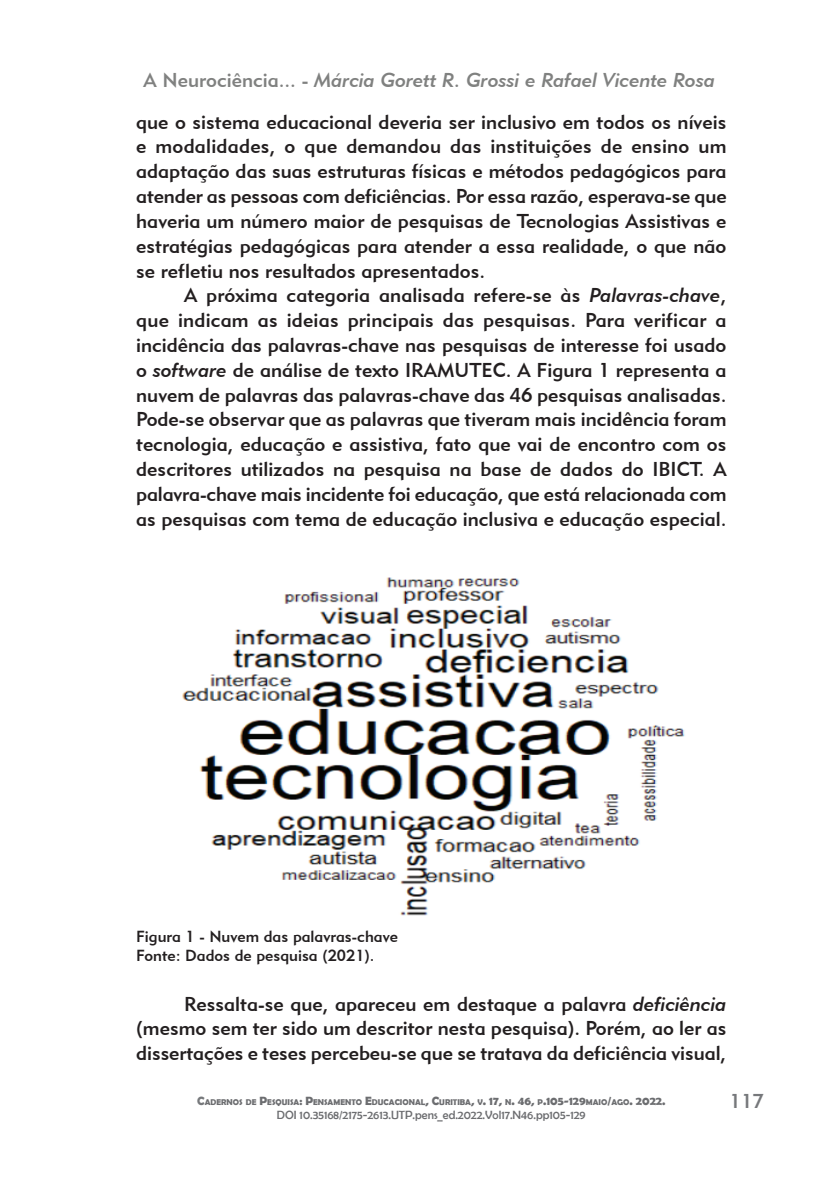
<style>
.page{position:relative;width:840px;height:1191px;background:#fff}
.page>*{position:absolute;margin:0;border:0;box-sizing:border-box;transform-origin:0 0}
.cad_pesq_corpo_do_te{font:20px/24.8px "Geometric 415 BT Medium A";color:#231f20;text-align:justify}
.t1{font:20px "Geometric 415 BT Medium Italic A";color:#808180}
.t2{font:20px "Geometric 415 BT Medium A";color:#76787b}
.cad_pesq_legenda{font:16px "Geometric 415 BT Medium A";color:#231f20}
.t3{font:12px "Berlin Sans FB";color:#6c6d70}
.t4{font:700 12px "Berlin Sans FB Demi";color:#76787b}
.t5{font:700 8.4px "Berlin Sans FB Demi";color:#6c6d70}
.s1{font-family:"Geometric 415 BT Medium A"}
.s2{font-family:"Geometric 415 BT Medium Italic A"}
.s3{font-size:12px}
</style>
<div class="page">
<img style="left:182px;top:577px;width:503px;height:339px">
<p class="t1" style="left:143px;top:68px;width:572px"><span class="s1">A Neurociência... -</span> Márcia Gorett R. Grossi e Rafael Vicente Rosa</p>
<p class="cad_pesq_corpo_do_te" style="left:136px;top:109px;width:591px">que o sistema educacional deveria ser inclusivo em todos os níveis e modalidades, o que demandou das instituições de ensino um adaptação das suas estruturas físicas e métodos pedagógicos para atender as pessoas com deficiências. Por essa razão, esperava-se que haveria um número maior de pesquisas de Tecnologias Assistivas e estratégias pedagógicas para atender a essa realidade, o que não se refletiu nos resultados apresentados.</p>
<p class="cad_pesq_corpo_do_te" style="left:136px;top:283px;width:591px;text-indent:48px">A próxima categoria analisada refere-se às <span class="s2">Palavras-chave</span>, que indicam as ideias principais das pesquisas. Para verificar a incidência das palavras-chave nas pesquisas de interesse foi usado o <span class="s2">software</span> de análise de texto IRAMUTEC. A Figura 1 representa a nuvem de palavras das palavras-chave das 46 pesquisas analisadas.<br>Pode-se observar que as palavras que tiveram mais incidência foram tecnologia, educação e assistiva, fato que vai de encontro com os descritores utilizados na pesquisa na base de dados do IBICT. A palavra-chave mais incidente foi educação, que está relacionada com as pesquisas com tema de educação inclusiva e educação especial.</p>
<p class="cad_pesq_legenda" style="left:136px;top:926px;width:263px">Figura 1 - Nuvem das palavras-chave</p>
<p class="cad_pesq_legenda" style="left:136px;top:945px;width:240px">Fonte: Dados de pesquisa (2021).</p>
<p class="cad_pesq_corpo_do_te" style="left:136px;top:991px;width:591px;text-indent:48px">Ressalta-se que, apareceu em destaque a palavra <span class="s2">deficiência </span>(mesmo sem ter sido um descritor nesta pesquisa). Porém, ao ler as dissertações e teses percebeu-se que se tratava da deficiência visual,</p>
<p class="t4" style="left:197px;top:1093px;width:9px">C</p>
<p class="t2" style="left:729px;top:1088px;width:36px">117</p>
<p class="t5" style="left:204px;top:1096px;width:462px">ADERNOS DE <span class="s3">P</span>ESQUISA<span class="s3">: P</span>ENSAMENTO <span class="s3">E</span>DUCACIONAL<span class="s3">, C</span>URITIBA<span class="s3">,</span> V<span class="s3">. 17,</span> N<span class="s3">. 46,</span> P<span class="s3">.105-129</span>MAIO<span class="s3">/</span>AGO<span class="s3">. 2022.</span></p>
<p class="t3" style="left:277px;top:1108px;width:310px">DOI 10.35168/2175-2613.UTP.pens_ed.2022.Vol17.N46.pp105-129</p>
</div>
